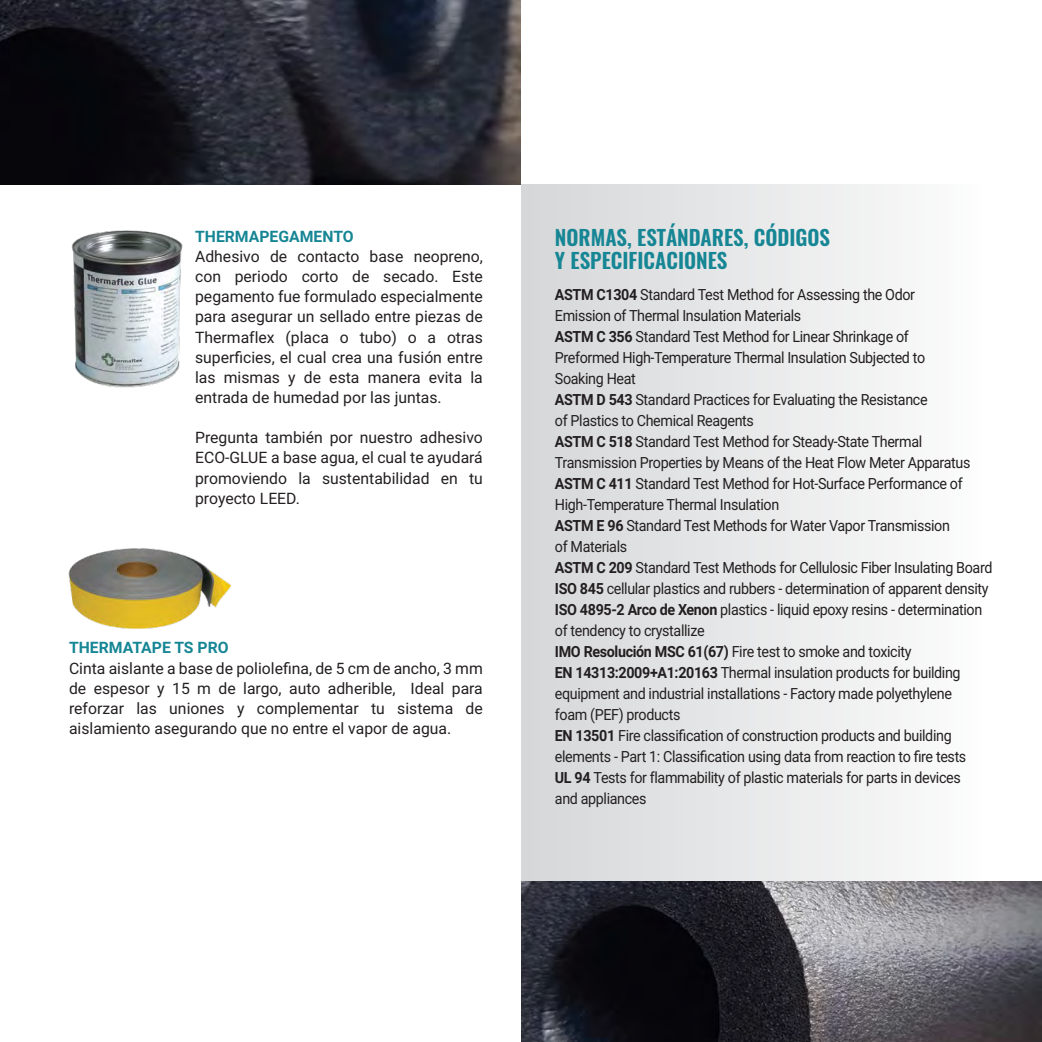
<style>
.page{position:relative;width:1042px;height:1042px;background:#fff}
.page>*{position:absolute;margin:0;border:0;box-sizing:border-box;transform-origin:0 0}
.t1{font:600 21px/22.8px "Oswald";color:#168695}
.t2{font:15.75px/20.1px "Roboto";color:#231f20;text-align:justify}
.t3{font:700 15.75px "Roboto";color:#168695}
.t4{font:15.4px/21px "Roboto";letter-spacing:-.025em;color:#231f20;scale:.93 1}
.s1{font-weight:700}
</style>
<div class="page">
<div style="left:521px;top:185px;width:521px;height:697px;background:linear-gradient(to right,#d5d6d8,#fff)"></div>
<img style="left:521px;top:882px;width:521px;height:160px">
<img style="left:0;top:0;width:521px;height:185px">
<img style="left:71px;top:230px;width:112px;height:158px">
<img style="left:68px;top:548px;width:164px;height:81px">
<p class="t3" style="left:195px;top:225px;width:160px">THERMAPEGAMENTO</p>
<p class="t2" style="left:195px;top:246px;width:289px">Adhesivo de contacto base neopreno, con periodo corto de secado. Este pegamento fue formulado especialmente para asegurar un sellado entre piezas de Thermaflex (placa o tubo) o a otras superficies, el cual crea una fusión entre las mismas y de esta manera evita la entrada de humedad por las juntas.</p>
<p class="t2" style="left:195px;top:427px;width:289px">Pregunta también por nuestro adhesivo ECO-GLUE a base agua, el cual te ayudará promoviendo la sustentabilidad en tu proyecto LEED.</p>
<p class="t3" style="left:69px;top:637px;width:161px">THERMATAPE TS PRO</p>
<p class="t2" style="left:69px;top:657px;width:415px">Cinta aislante a base de poliolefina, de 5 cm de ancho, 3 mm de espesor y 15 m de largo, auto adherible, Ideal para reforzar las uniones y complementar tu sistema de aislamiento asegurando que no entre el vapor de agua.</p>
<h1 class="t1" style="left:555px;top:227px;width:277px">NORMAS, ESTÁNDARES, CÓDIGOS<br>Y ESPECIFICACIONES</h1>
<p class="t4" style="left:555px;top:283px;width:472px"><span class="s1">ASTM C1304</span> Standard Test Method for Assessing the Odor<br>Emission of Thermal Insulation Materials<br><span class="s1">ASTM C 356</span> Standard Test Method for Linear Shrinkage of<br>Preformed High-Temperature Thermal Insulation Subjected to<br>Soaking Heat<br><span class="s1">ASTM D 543</span> Standard Practices for Evaluating the Resistance<br>of Plastics to Chemical Reagents<br><span class="s1">ASTM C 518</span> Standard Test Method for Steady-State Thermal Transmission Properties by Means of the Heat Flow Meter Apparatus <span class="s1">ASTM C 411</span> Standard Test Method for Hot-Surface Performance of High-Temperature Thermal Insulation<br><span class="s1">ASTM E 96</span> Standard Test Methods for Water Vapor Transmission<br>of Materials<br><span class="s1">ASTM C 209</span> Standard Test Methods for Cellulosic Fiber Insulating Board <span class="s1">ISO 845</span> cellular plastics and rubbers - determination of apparent density <span class="s1">ISO 4895-2 Arco de Xenon</span> plastics - liquid epoxy resins - determination of tendency to crystallize<br><span class="s1">IMO Resolución MSC 61(67)</span> Fire test to smoke and toxicity<br><span class="s1">EN 14313:2009+A1:20163</span> Thermal insulation products for building equipment and industrial installations - Factory made polyethylene<br>foam (PEF) products<br><span class="s1">EN 13501</span> Fire classification of construction products and building elements - Part 1: Classification using data from reaction to fire tests<br><span class="s1">UL 94</span> Tests for flammability of plastic materials for parts in devices<br>and appliances</p>
</div>
